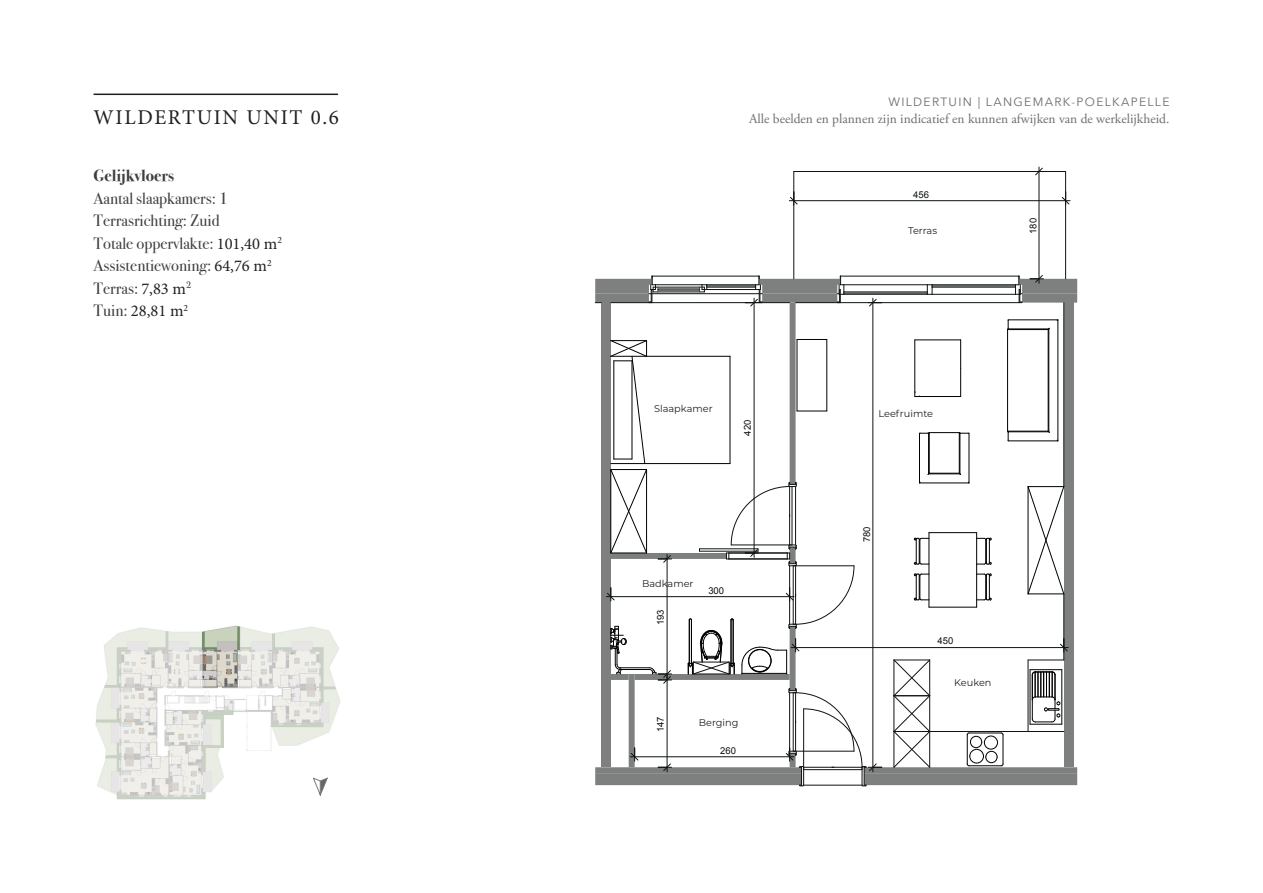
<style>
.page{position:relative;width:1263px;height:893px;background:#fff}
.page>*{position:absolute;margin:0;border:0;box-sizing:border-box;transform-origin:0 0}
.t1{font:21px "Minion Pro";letter-spacing:.08em;color:#231f20}
.t2{font:16.5px/22.5px "Bodoni Svty Two ITCTT";color:#3e3e3f}
.t3{font:700 16.5px "Bodoni Svty Two ITCTT";color:#3e3e3f}
.t4{font:16.5px "Minion Pro";color:#231f20}
.t5{font:13.5px "Adobe Garamond Pro";color:#6c6d70}
.t6{font:12px "Avenir Next";letter-spacing:.11em;color:#6c6d70}
.t7{font:9.75px "Montserrat";color:#231f20}
.t8{font:9.45px "Arial";color:#0f1313}
.s1{font-family:"Minion Pro";color:#231f20}
.s2{font-family:"Bodoni Svty Two ITCTT";color:#3e3e3f}
</style>
<div class="page">
<hr style="left:794px;top:171px;width:271px;height:1px;background:#0f1313">
<hr style="left:793px;top:171px;width:1px;height:108px;background:#0f1313">
<hr style="left:1065px;top:172px;width:1px;height:107px;background:#0f1313">
<hr style="left:789px;top:200px;width:281px;height:1px;background:#0f1313">
<svg style="left:790px;top:192px;width:7px;height:13px"></svg>
<svg style="left:1062px;top:192px;width:7px;height:13px"></svg>
<hr style="left:1039px;top:167px;width:1px;height:116px;background:#0f1313">
<svg style="left:595px;top:275px;width:482px;height:512px"></svg>
<svg style="left:1035px;top:168px;width:8px;height:7px"></svg>
<hr style="left:94px;top:94px;width:244px;height:1px;background:#231f20">
<svg style="left:95px;top:625px;width:246px;height:175px"></svg>
<p class="t1" style="left:94px;top:104px;width:247px">WILDERTUIN UNIT 0.6</p>
<p class="t3" style="left:94px;top:162px;width:82px">Gelijkvloers</p>
<p class="t2" style="left:94px;top:185px;width:190px">Aantal slaapkamers: 1<br>Terrasrichting: Zuid<br>Totale oppervlakte: <span class="s1">101,40 m</span><sup>2<br></sup>Assistentiewoning: <span class="s1">64,76 m</span><sup>2<br></sup>Terras: <span class="s1">7,83 m</span><sup>2</sup></p>
<p class="t4" style="left:94px;top:300px;width:96px"><span class="s2">Tuin:</span> 28,81 m<sup>2</sup></p>
<p class="t6" style="left:888px;top:91px;width:283px">WILDERTUIN | LANGEMARK-POELKAPELLE</p>
<p class="t5" style="left:749px;top:111px;width:422px">Alle beelden en plannen zijn indicatief en kunnen afwijken van de werkelijkheid.</p>
<p class="t7" style="left:654px;top:402px;width:60px">Slaapkamer</p>
<p class="t8" style="left:741px;top:436px;width:17px;rotate:-90deg">420</p>
<p class="t7" style="left:642px;top:577px;width:53px">Badkamer</p>
<p class="t8" style="left:654px;top:625px;width:17px;rotate:-90deg">193</p>
<p class="t8" style="left:708px;top:584px;width:17px">300</p>
<p class="t8" style="left:654px;top:732px;width:17px;rotate:-90deg">147</p>
<p class="t7" style="left:699px;top:716px;width:41px">Berging</p>
<p class="t8" style="left:720px;top:744px;width:17px">260</p>
<p class="t8" style="left:913px;top:188px;width:17px">456</p>
<p class="t7" style="left:908px;top:224px;width:31px">Terras</p>
<p class="t8" style="left:1027px;top:234px;width:17px;rotate:-90deg">180</p>
<p class="t7" style="left:878px;top:407px;width:56px">Leefruimte</p>
<p class="t8" style="left:860px;top:542px;width:17px;rotate:-90deg">780</p>
<p class="t8" style="left:937px;top:635px;width:17px">450</p>
<p class="t7" style="left:954px;top:676px;width:39px">Keuken</p>
</div>
